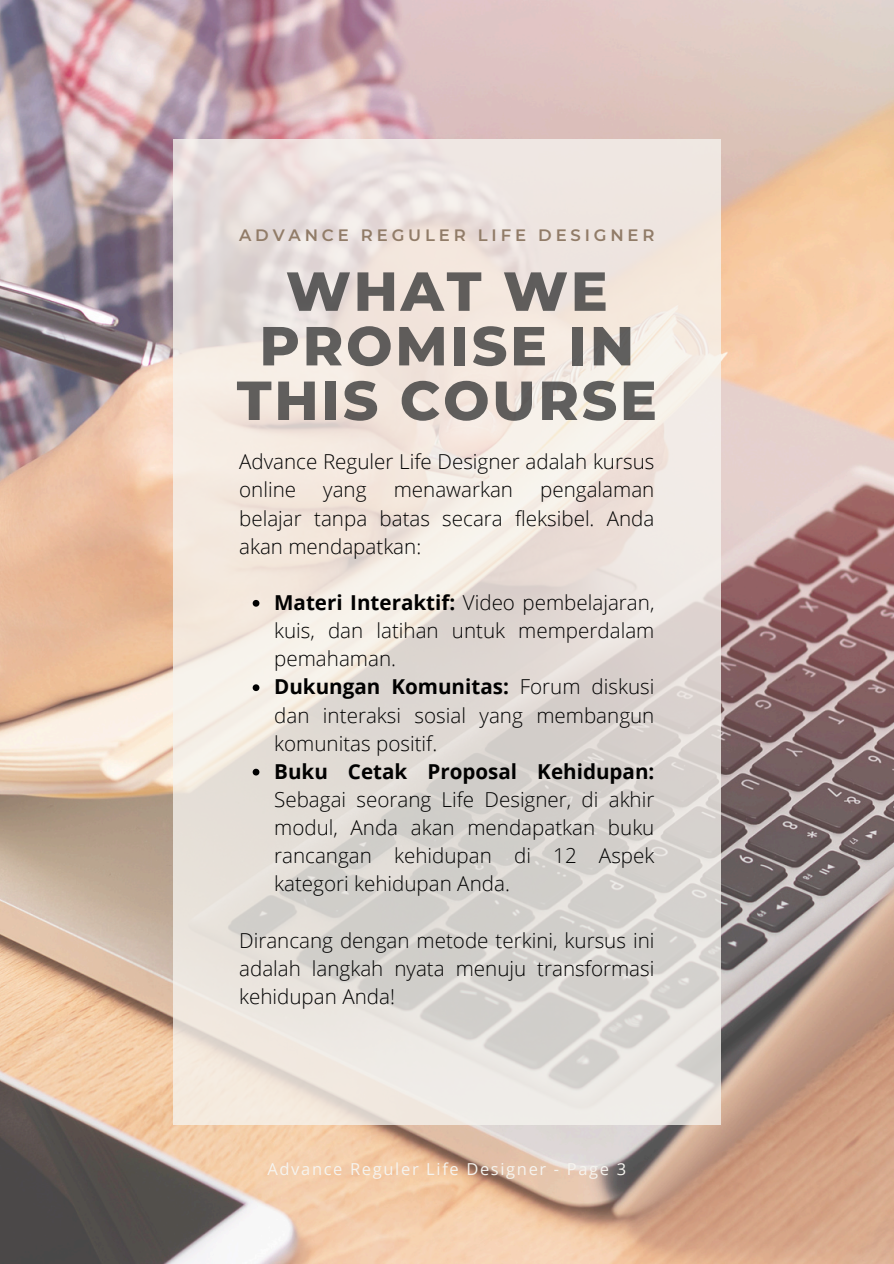
<style>
.page{position:relative;width:894px;height:1264px;background:#fff}
.page>*{position:absolute;margin:0;border:0;box-sizing:border-box;transform-origin:0 0}
.t1{font:800 54.9px/54.6px "Montserrat";letter-spacing:.05em;color:#3d3d3d;text-align:center}
.t2{font:300 20.55px/28.2px "Open Sans";color:#010101;text-align:justify}
.t3{font:16.5px "Open Sans";letter-spacing:.1em;color:#f6f4ef}
.t4{font:600 16.5px "Montserrat";letter-spacing:.23em;color:#917c68}
.s1{font-weight:700}
</style>
<div class="page">
<img style="left:0;top:0;width:893px;height:1263px">
<svg style="left:173px;top:139px;width:547px;height:985px;background:#e7e0da"></svg>
<svg style="left:252px;top:600px;width:7px;height:6px"></svg>
<svg style="left:252px;top:684px;width:7px;height:7px"></svg>
<svg style="left:252px;top:768px;width:7px;height:7px"></svg>
<p class="t4" style="left:239px;top:225px;width:417px">ADVANCE REGULER LIFE DESIGNER</p>
<h1 class="t1" style="left:237px;top:264px;width:421px">WHAT WE<br>PROMISE IN<br>THIS COURSE</h1>
<p class="t2" style="left:239px;top:447px;width:416px">Advance Reguler Life Designer adalah kursus online</p>
<p class="t2" style="left:239px;top:475px;width:416px;text-indent:301px">pengalaman belajar tanpa batas secara fleksibel. Anda akan mendapatkan:</p>
<h3 class="t2" style="left:274px;top:588px;width:381px"><span class="s1">Materi Interaktif:</span> Video pembelajaran, kuis, dan latihan untuk memperdalam pemahaman.</h3>
<h1 class="t2" style="left:274px;top:672px;width:381px"><span class="s1">Dukungan Komunitas:</span> Forum diskusi dan interaksi sosial yang membangun komunitas positif.</h1>
<h2 class="t2" style="left:274px;top:756px;width:381px"><span class="s1">Buku Cetak Proposal Kehidupan:<br></span>Sebagai seorang Life Designer, di akhir modul, Anda akan mendapatkan buku rancangan kehidupan di 12 Aspek kategori kehidupan Anda.</h2>
<p class="t2" style="left:239px;top:925px;width:416px">Dirancang dengan metode terkini, kursus ini adalah langkah nyata menuju transformasi kehidupan Anda!</p>
<p class="t2" style="left:323px;top:475px;width:45px">yang</p>
<p class="t2" style="left:393px;top:475px;width:121px">menawarkan</p>
<p class="t3" style="left:267px;top:1157px;width:360px">Advance Reguler Life Designer - Page 3</p>
</div>
